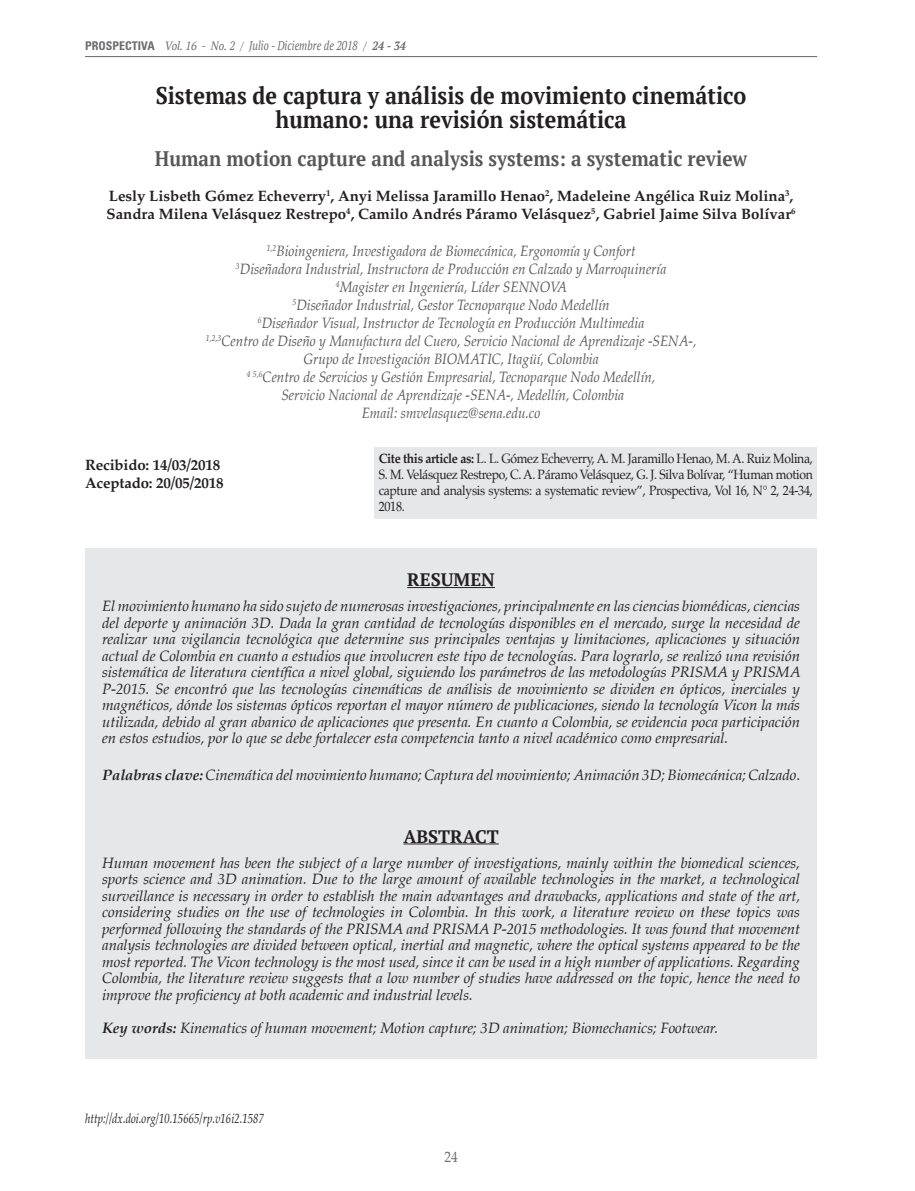
<style>
.page{position:relative;width:915px;height:1191px;background:#fff}
.page>*{position:absolute;margin:0;border:0;box-sizing:border-box;transform-origin:0 0}
.Título_español{font:700 24px "PT Serif";color:#231f20;scale:.9 1}
.Título_inglés{font:700 21px "PT Serif";color:#57585a;scale:.9 1}
.Resumen___Abstract{font:700 18px "PT Serif";color:#231f20}
.Resumen__Abstract_te{font:italic 15px/16.5px "Palatino";letter-spacing:-.005em;color:#231f20;text-align:justify}
.Autores_Textos{font:italic 15px "Palatino";color:#57585a;scale:.9 1}
.Autores{font:700 15px/18px "Palatino";color:#231f20}
.General{font:700 15px "Palatino";letter-spacing:-.01em;color:#231f20}
.t1{font:15px "Palatino";color:#6c6d70;scale:.9 1}
.Citas{font:13.5px/16.2px "Palatino";letter-spacing:-.025em;color:#231f20;text-align:justify;scale:.9 1}
.Doi{font:italic 13.5px "Palatino";color:#231f20;scale:.8 1}
.Título_español-2{font:italic 12.75px "PT Serif";color:#6c6d70;scale:.8 1}
.s1{font-family:"Univers LT Std";font-weight:700;font-style:normal;font-stretch:condensed;font-size:12px}
.s2{font-size:12px}
.s3{font-weight:700;font-size:12px}
.s4{font-weight:700}
.s5{font-style:normal}
</style>
<div class="page">
<hr style="left:85px;top:56px;width:731px;height:1px;background:#6c6d70">
<div style="left:85px;top:549px;width:731px;height:510px;background:#e6e7e9"></div>
<hr style="left:407px;top:587px;width:88px;height:1px;background:#231f20">
<hr style="left:403px;top:843px;width:95px;height:1px;background:#231f20">
<div style="left:374px;top:447px;width:442px;height:72px;background:#e6e7e9"></div>
<p class="Título_español-2" style="left:85px;top:38px;width:402px"><span class="s1">PROSPECTIVA</span> <span class="s2">Vol. 16 - No. 2 /</span> Julio - Diciembre de 2018 <span class="s2">/</span> <span class="s3">24 - 34</span></p>
<p class="Título_español" style="left:156px;top:79px;width:657px">Sistemas de captura y análisis de movimiento cinemático</p>
<p class="Título_español" style="left:275px;top:103px;width:391px">humano: una revisión sistemática</p>
<p class="Título_inglés" style="left:155px;top:144px;width:659px">Human motion capture and analysis systems: a systematic review</p>
<p class="Autores" style="left:106px;top:186px;width:690px">Lesly Lisbeth Gómez Echeverry<sup>1</sup>, Anyi Melissa Jaramillo Henao<sup>2</sup>, Madeleine Angélica Ruiz Molina<sup>3</sup>,<br>Sandra Milena Velásquez Restrepo<sup>4</sup>, Camilo Andrés Páramo Velásquez<sup>5</sup>, Gabriel Jaime Silva Bolívar<sup>6</sup></p>
<p class="Autores_Textos" style="left:266px;top:239px;width:411px"><sup>1,2</sup>Bioingeniera, Investigadora de Biomecánica, Ergonomía y Confort</p>
<p class="Autores_Textos" style="left:236px;top:257px;width:479px"><sup>3</sup>Diseñadora Industrial, Instructora de Producción en Calzado y Marroquinería</p>
<p class="Autores_Textos" style="left:335px;top:275px;width:258px"><sup>4</sup>Magister en Ingeniería, Líder SENNOVA</p>
<p class="Autores_Textos" style="left:292px;top:293px;width:354px"><sup>5</sup>Diseñador Industrial, Gestor Tecnoparque Nodo Medellín</p>
<p class="Autores_Textos" style="left:258px;top:311px;width:431px"><sup>6</sup>Diseñador Visual, Instructor de Tecnología en Producción Multimedia</p>
<p class="Autores_Textos" style="left:206px;top:329px;width:546px"><sup>1,2,3</sup>Centro de Diseño y Manufactura del Cuero, Servicio Nacional de Aprendizaje -SENA-,</p>
<p class="Autores_Textos" style="left:303px;top:347px;width:329px">Grupo de Investigación BIOMATIC, Itagüí, Colombia</p>
<p class="Autores_Textos" style="left:247px;top:365px;width:455px"><sup>4</sup> <sup>5,6</sup>Centro de Servicios y Gestión Empresarial, Tecnoparque Nodo Medellín,</p>
<p class="Autores_Textos" style="left:281px;top:383px;width:382px">Servicio Nacional de Aprendizaje -SENA-, Medellín, Colombia</p>
<p class="Autores_Textos" style="left:361px;top:401px;width:200px">Email: smvelasquez@sena.edu.co</p>
<p class="General" style="left:85px;top:452px;width:137px">Recibido: 14/03/2018</p>
<p class="General" style="left:85px;top:470px;width:140px">Aceptado: 20/05/2018</p>
<p class="Citas" style="left:378px;top:450px;width:483px"><span class="s4">Cite this article as:</span> L. L. Gómez Echeverry, A. M. Jaramillo Henao, M. A. Ruiz Molina, S. M. Velásquez Restrepo, C. A. Páramo Velásquez, G. J. Silva Bolívar, “Human motion capture and analysis systems: a systematic review”, Prospectiva, Vol 16, N° 2, 24-34, 2018.</p>
<p class="Resumen___Abstract" style="left:407px;top:568px;width:89px">RESUMEN</p>
<p class="Resumen__Abstract_te" style="left:102px;top:597px;width:699px">El movimiento humano ha sido sujeto de numerosas investigaciones, principalmente en las ciencias biomédicas, ciencias del deporte y animación 3D. Dada la gran cantidad de tecnologías disponibles en el mercado, surge la necesidad de realizar una vigilancia tecnológica que determine sus principales ventajas y limitaciones, aplicaciones y situación actual de Colombia en cuanto a estudios que involucren este tipo de tecnologías. Para lograrlo, se realizó una revisión sistemática de literatura científica a nivel global, siguiendo los parámetros de las metodologías PRISMA y PRISMA P-2015. Se encontró que las tecnologías cinemáticas de análisis de movimiento se dividen en ópticos, inerciales y magnéticos, dónde los sistemas ópticos reportan el mayor número de publicaciones, siendo la tecnología Vicon la más utilizada, debido al gran abanico de aplicaciones que presenta. En cuanto a Colombia, se evidencia poca participación en estos estudios, por lo que se debe fortalecer esta competencia tanto a nivel académico como empresarial.</p>
<p class="Resumen__Abstract_te" style="left:102px;top:766px;width:699px"><span class="s4">Palabras clave:</span> Cinemática del movimiento humano; Captura del movimiento; Animación 3D; Biomecánica; Calzado<span class="s5">.</span></p>
<p class="Resumen___Abstract" style="left:403px;top:824px;width:97px">ABSTRACT</p>
<p class="Resumen__Abstract_te" style="left:102px;top:854px;width:699px">Human movement has been the subject of a large number of investigations, mainly within the biomedical sciences, sports science and 3D animation. Due to the large amount of available technologies in the market, a technological surveillance is necessary in order to establish the main advantages and drawbacks, applications and state of the art, considering studies on the use of technologies in Colombia. In this work, a literature review on these topics was performed following the standards of the PRISMA and PRISMA P-2015 methodologies. It was found that movement analysis technologies are divided between optical, inertial and magnetic, where the optical systems appeared to be the most reported. The Vicon technology is the most used, since it can be used in a high number of applications. Regarding Colombia, the literature review suggests that a low number of studies have addressed on the topic, hence the need to improve the proficiency at both academic and industrial levels.</p>
<p class="Resumen__Abstract_te" style="left:102px;top:1019px;width:617px"><span class="s4">Key words:</span> Kinematics of human movement; Motion capture; 3D animation; Biomechanics; Footwear.</p>
<p class="Doi" style="left:85px;top:1107px;width:225px">http://dx.doi.org/10.15665/rp.v16i2.1587</p>
<p class="t1" style="left:444px;top:1144px;width:16px">24</p>
</div>
